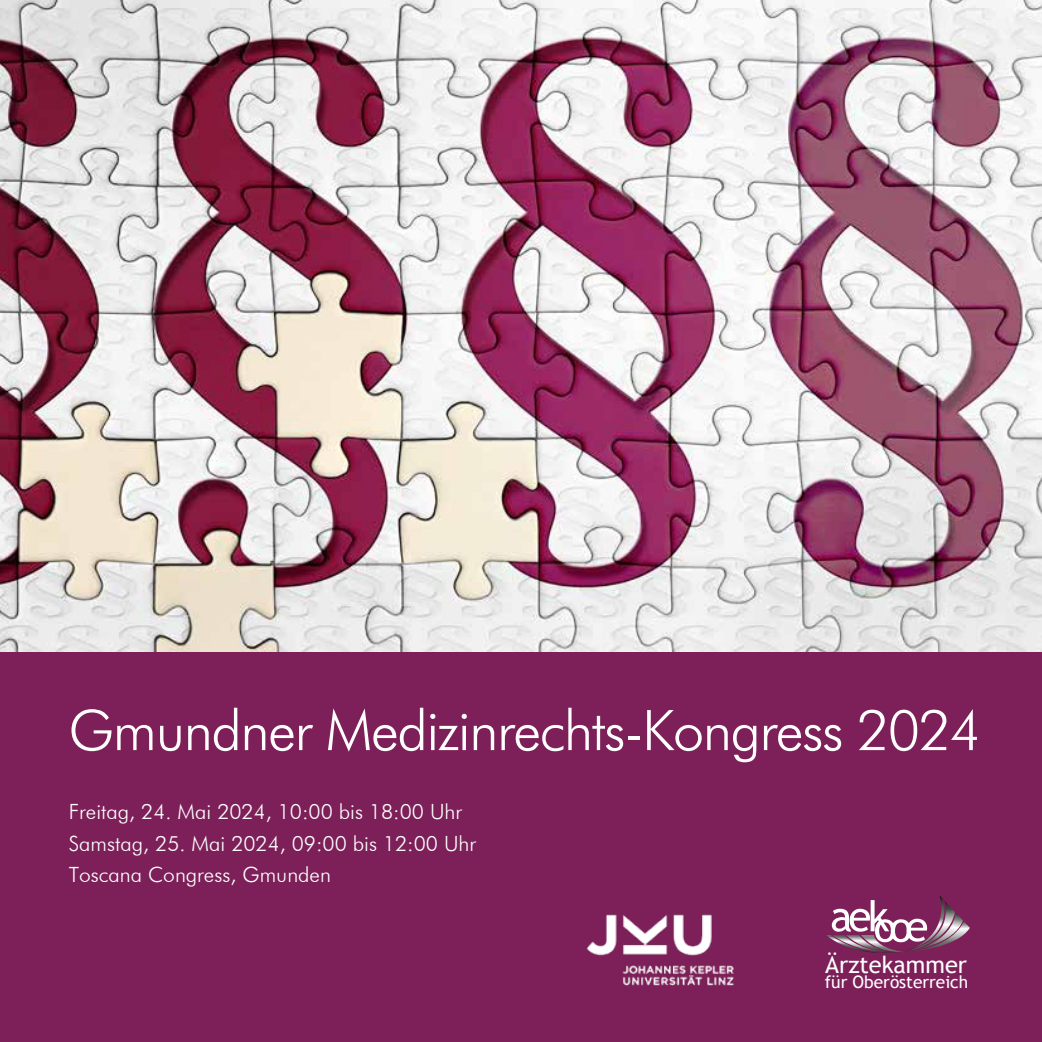
<style>
.page{position:relative;width:1042px;height:1042px;background:#fff}
.page>*{position:absolute;margin:0;border:0;box-sizing:border-box;transform-origin:0 0}
.t1{font:300 56px "Futura BT";letter-spacing:-.025em;color:#fff}
.t2{font:23.62px "Trebuchet MS";color:#fff}
.t3{font:300 21px/31.5px "Futura BT";color:#fff}
.t4{font:17.32px "Trebuchet MS";color:#fff}
</style>
<div class="page">
<img style="left:0;top:0;width:1042px;height:652px">
<div style="left:0;top:652px;width:1042px;height:390px;background:#7d2059"></div>
<img style="left:586px;top:914px;width:148px;height:72px">
<svg style="left:826px;top:896px;width:144px;height:57px"></svg>
<h1 class="t1" style="left:68px;top:696px;width:915px">Gmundner Medizinrechts-Kongress 2024</h1>
<p class="t3" style="left:69px;top:796px;width:409px">Freitag, 24. Mai 2024, 10:00 bis 18:00 Uhr<br>Samstag, 25. Mai 2024, 09:00 bis 12:00 Uhr<br>Toscana Congress, Gmunden</p>
<p class="t2" style="left:825px;top:950px;width:143px">Ärztekammer</p>
<p class="t4" style="left:825px;top:971px;width:145px">für Oberösterreich</p>
</div>
